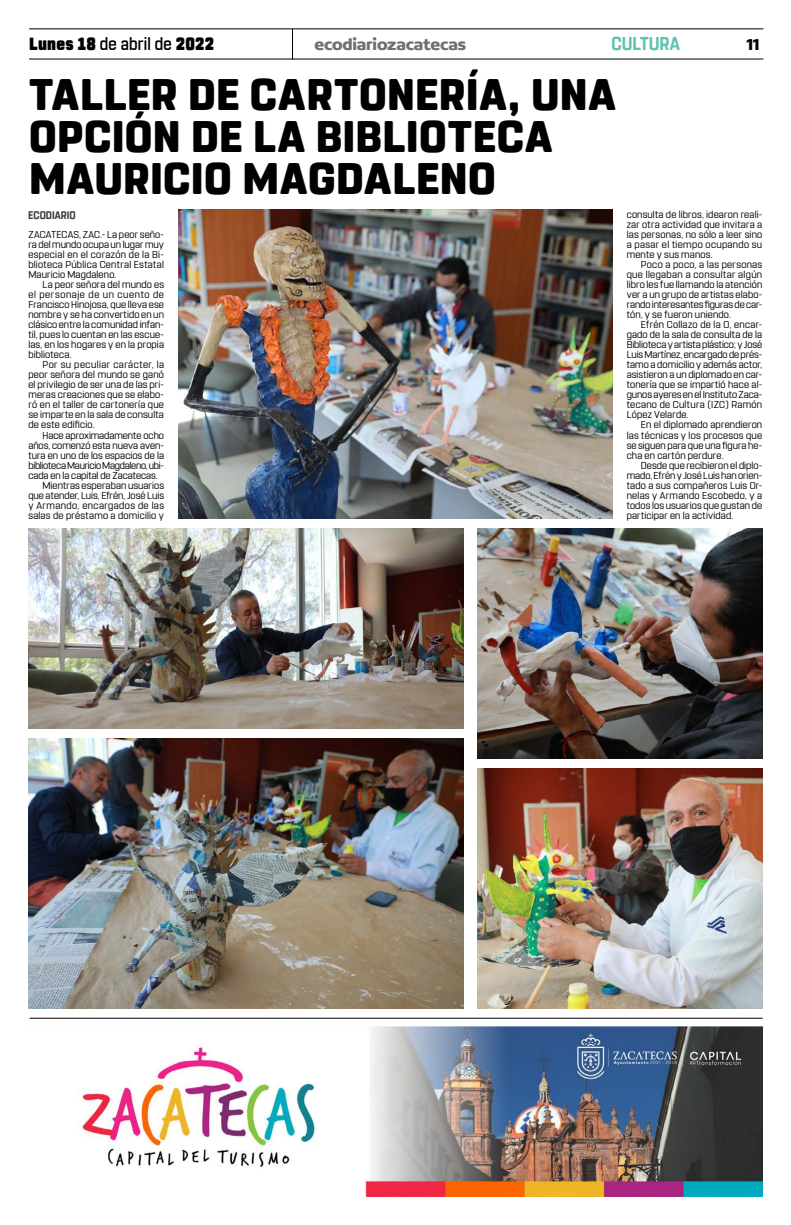
<style>
.page{position:relative;width:791px;height:1225px;background:#fff}
.page>*{position:absolute;margin:0;border:0;box-sizing:border-box;transform-origin:0 0}
.t1{font:800 44px/42px "Rohn Rounded";letter-spacing:.01em;color:#000}
.t2{font:700 18.6px "Rohn Rounded";letter-spacing:-.01em;color:#5ec4af;scale:.91 1}
.t3{font:900 17.6px "Rohn Rounded";letter-spacing:.02em;color:#000;scale:.91 1}
.t4{font:700 16.9px "Concord";letter-spacing:-.01em;color:#706f6f}
.t5{font:700 16.9px "Concord";color:#000}
.t6{font:700 11px "Rohn Rounded";letter-spacing:.005em;color:#3d3d3d;scale:.91 1}
.t7{font:10px/10px "Rohn Rounded";letter-spacing:.01em;color:#000;text-align:justify}
.t8{font:10px "Rohn Rounded";letter-spacing:-.025em;color:#000}
.t9{font:10px "Rohn Rounded";letter-spacing:.04em;color:#000}
.s1{font-weight:500}
</style>
<div class="page">
<hr style="left:29px;top:28px;width:734px;height:1px;background:#000">
<hr style="left:29px;top:59px;width:734px;height:1px;background:#000">
<hr style="left:292px;top:29px;width:1px;height:31px;background:#000">
<hr style="left:30px;top:1017px;width:733px;height:1px;background:#000">
<img style="left:76px;top:1026px;width:687px;height:170px">
<img style="left:178px;top:209px;width:435px;height:309px">
<img style="left:28px;top:528px;width:435px;height:200px">
<img style="left:477px;top:768px;width:286px;height:240px">
<img style="left:28px;top:738px;width:435px;height:270px">
<img style="left:477px;top:528px;width:285px;height:230px">
<h3 class="t3" style="left:29px;top:33px;width:205px">Lunes 18 <span class="s1">de abril de</span> 2022</h3>
<h3 class="t4" style="left:314px;top:34px;width:153px">ecodiariozacatecas</h3>
<h2 class="t2" style="left:611px;top:32px;width:77px">CULTURA</h2>
<h3 class="t5" style="left:746px;top:34px;width:15px">11</h3>
<h1 class="t1" style="left:29px;top:74px;width:588px">TALLER DE CARTONERÍA, UNA<br>OPCIÓN DE LA BIBLIOTECA<br>MAURICIO MAGDALENO</h1>
<p class="t6" style="left:28px;top:209px;width:54px">ECODIARIO</p>
<p class="t7" style="left:28px;top:230px;width:137px">ZACATECAS, ZAC.- La peor seño&shy;ra del mundo ocupa un lugar muy especial en el corazón de la Bi&shy;blioteca Pública Central Estatal Mauricio Magdaleno.</p>
<p class="t7" style="left:28px;top:280px;width:137px;text-indent:14px">La peor señora del mundo es el personaje de un cuento de Francisco Hinojosa, que lleva ese nombre y se ha convertido en un clásico entre la comunidad infan&shy;til, pues lo cuentan en las escue&shy;las, en los hogares y en la propia biblioteca.</p>
<p class="t7" style="left:28px;top:360px;width:137px;text-indent:14px">Por su peculiar carácter, la peor señora del mundo se ganó el privilegio de ser una de las pri&shy;meras creaciones que se elabo&shy;ró en el taller de cartonería que se imparte en la sala de consulta de este edificio.</p>
<p class="t7" style="left:43px;top:430px;width:123px">Hace aproximadamente ocho</p>
<p class="t7" style="left:28px;top:440px;width:137px">años, comenzó esta nueva aven-</p>
<p class="t7" style="left:28px;top:450px;width:137px">tura en uno de los espacios de la</p>
<p class="t8" style="left:28px;top:459px;width:137px">biblioteca Mauricio Magdaleno, ubi-</p>
<p class="t7" style="left:28px;top:470px;width:131px">cada en la capital de Zacatecas.</p>
<p class="t7" style="left:43px;top:480px;width:123px">Mientras esperaban usuarios</p>
<p class="t7" style="left:28px;top:490px;width:137px">que atender, Luis, Efrén, José Luis</p>
<p class="t9" style="left:28px;top:499px;width:137px">y Armando, encargados de las</p>
<p class="t7" style="left:28px;top:510px;width:137px">salas de préstamo a domicilio y</p>
<p class="t7" style="left:627px;top:210px;width:137px">consulta de libros, idearon reali&shy;zar otra actividad que invitara a las personas, no sólo a leer sino a pasar el tiempo ocupando su mente y sus manos.</p>
<p class="t7" style="left:627px;top:260px;width:137px;text-indent:14px">Poco a poco, a las personas que llegaban a consultar algún libro les fue llamando la atención ver a un grupo de artistas elabo&shy;rando interesantes figuras de car&shy;tón, y se fueron uniendo.</p>
<p class="t7" style="left:627px;top:320px;width:137px;text-indent:14px">Efrén Collazo de la O, encar&shy;gado de la sala de consulta de la Biblioteca y artista plástico; y José Luis Martínez, encargado de prés&shy;tamo a domicilio y además actor, asistieron a un diplomado en car&shy;tonería que se impartió hace al&shy;gunos ayeres en el Instituto Zaca&shy;tecano de Cultura (IZC) Ramón López Velarde.</p>
<p class="t7" style="left:627px;top:420px;width:137px;text-indent:14px">En el diplomado aprendieron las técnicas y los procesos que se siguen para que una figura he&shy;cha en cartón perdure.</p>
<p class="t7" style="left:627px;top:460px;width:137px;text-indent:14px">Desde que recibieron el diplo&shy;mado, Efrén y José Luis han orien&shy;tado a sus compañeros Luis Or&shy;nelas y Armando Escobedo, y a todos los usuarios que gustan de participar en la actividad.</p>
</div>
